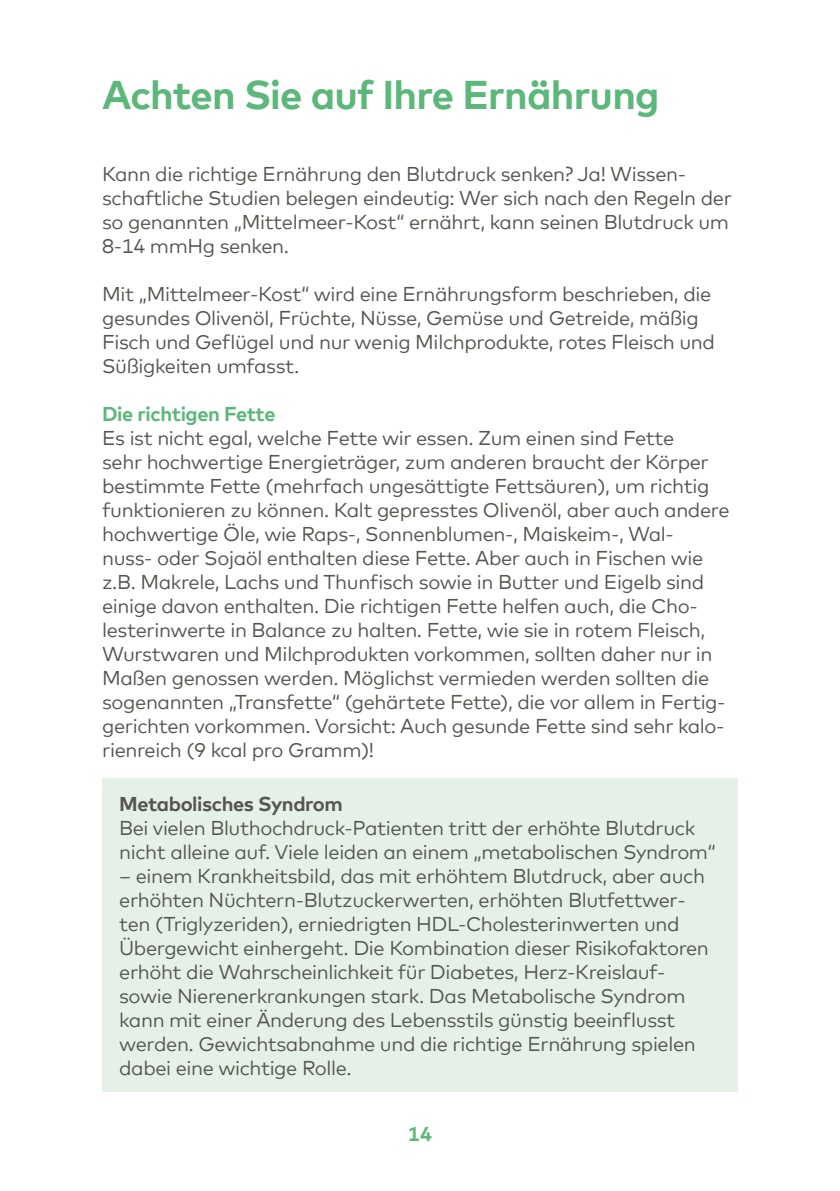
<style>
.page{position:relative;width:840px;height:1191px;background:#fff}
.page>*{position:absolute;margin:0;border:0;box-sizing:border-box;transform-origin:0 0}
.t1{font:700 40px "Mark Offc Pro";letter-spacing:-.02em;color:#5cb77a}
.t2{font:20px/24px "Mark Offc Pro";letter-spacing:-.02em;color:#565650}
.t3{font:700 20px "Mark Offc Pro";letter-spacing:-.02em;color:#565650}
.t4{font:700 20px "Mark Offc Pro";letter-spacing:-.02em;color:#5cb77a}
</style>
<div class="page">
<div style="left:102px;top:778px;width:635px;height:314px;background:#e5f1e6"></div>
<h1 class="t1" style="left:102px;top:65px;width:558px">Achten Sie auf Ihre Ernährung</h1>
<p class="t2" style="left:102px;top:160px;width:631px">Kann die richtige Ernährung den Blutdruck senken? Ja! Wissen&shy;schaftliche Studien belegen eindeutig: Wer sich nach den Regeln der so genannten „Mittelmeer-Kost“ ernährt, kann seinen Blutdruck um 8-14 mmHg senken.</p>
<p class="t2" style="left:102px;top:280px;width:614px">Mit „Mittelmeer-Kost“ wird eine Ernährungsform beschrieben, die gesundes Olivenöl, Früchte, Nüsse, Gemüse und Getreide, mäßig Fisch und Geflügel und nur wenig Milchprodukte, rotes Fleisch und Süßigkeiten umfasst.</p>
<p class="t4" style="left:102px;top:399px;width:175px">Die richtigen Fette</p>
<p class="t2" style="left:102px;top:424px;width:628px">Es ist nicht egal, welche Fette wir essen. Zum einen sind Fette<br>sehr hochwertige Energieträger, zum anderen braucht der Körper bestimmte Fette (mehrfach ungesättigte Fettsäuren), um richtig funktionieren zu können. Kalt gepresstes Olivenöl, aber auch andere hochwertige Öle, wie Raps-, Sonnenblumen-, Maiskeim-, Wal-<br>nuss- oder Sojaöl enthalten diese Fette. Aber auch in Fischen wie z.B. Makrele, Lachs und Thunfisch sowie in Butter und Eigelb sind einige davon enthalten. Die richtigen Fette helfen auch, die Cho&shy;lesterinwerte in Balance zu halten. Fette, wie sie in rotem Fleisch, Wurstwaren und Milchprodukten vorkommen, sollten daher nur in Maßen genossen werden. Möglichst vermieden werden sollten die sogenannten „Transfette“ (gehärtete Fette), die vor allem in Fertig&shy;gerichten vorkommen. Vorsicht: Auch gesunde Fette sind sehr kalo&shy;rienreich (9 kcal pro Gramm)!</p>
<p class="t3" style="left:119px;top:788px;width:225px">Metabolisches Syndrom</p>
<p class="t2" style="left:119px;top:814px;width:598px">Bei vielen Bluthochdruck-Patienten tritt der erhöhte Blutdruck nicht alleine auf. Viele leiden an einem „metabolischen Syndrom“</p>
<p class="t2" style="left:119px;top:862px;width:591px">– einem Krankheitsbild, das mit erhöhtem Blutdruck, aber auch erhöhten Nüchtern-Blutzuckerwerten, erhöhten Blutfettwer&shy;ten (Triglyzeriden), erniedrigten HDL-Cholesterinwerten und Übergewicht einhergeht. Die Kombination dieser Risikofaktoren erhöht die Wahrscheinlichkeit für Diabetes, Herz-Kreislauf&shy;sowie Nierenerkrankungen stark. Das Metabolische Syndrom kann mit einer Änderung des Lebensstils günstig beeinflusst werden. Gewichtsabnahme und die richtige Ernährung spielen dabei eine wichtige Rolle.</p>
<p class="t4" style="left:407px;top:1119px;width:26px">14</p>
</div>
